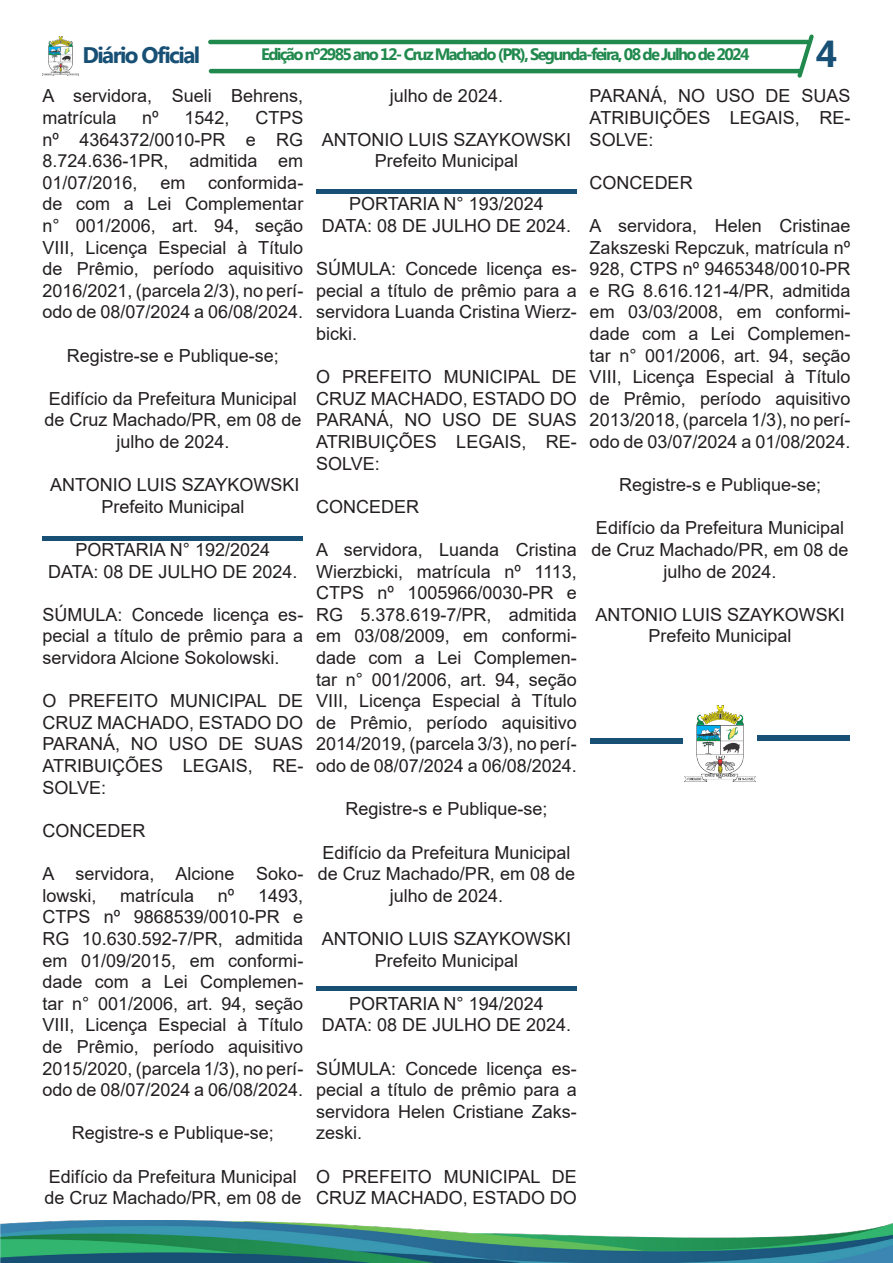
<style>
.page{position:relative;width:893px;height:1263px;background:#fff}
.page>*{position:absolute;margin:0;border:0;box-sizing:border-box;transform-origin:0 0}
.t1{font:700 37.5px "Myanmar Text";color:#175074}
.t2{font:700 22.5px "Myanmar Text";letter-spacing:-.07em;color:#175074}
.t3{font:18px/21.6px "Arial";color:#231f20;text-align:justify}
.t4{font:700 16.5px "Myanmar Text";letter-spacing:-.1em;color:#20894d}
</style>
<div class="page">
<hr style="left:208px;top:40px;width:602px;height:4px;background:#20894d;border-radius:2px">
<hr style="left:209px;top:69px;width:593px;height:4px;background:#20894d;border-radius:2px">
<img style="left:43px;top:37px;width:36px;height:38px">
<svg style="left:797px;top:34px;width:17px;height:44px"></svg>
<img style="left:0;top:1220px;width:893px;height:43px">
<svg style="left:43px;top:536px;width:260px;height:4px"></svg>
<svg style="left:590px;top:738px;width:93px;height:6px"></svg>
<img style="left:685px;top:706px;width:70px;height:75px">
<svg style="left:757px;top:735px;width:93px;height:6px"></svg>
<svg style="left:316px;top:986px;width:261px;height:5px"></svg>
<svg style="left:316px;top:189px;width:261px;height:5px"></svg>
<p class="t2" style="left:82px;top:42px;width:119px">Diário Oficial</p>
<p class="t4" style="left:261px;top:45px;width:490px">Edição nº2985 ano 12- Cruz Machado (PR), Segunda-feira, 08 de Julho de 2024</p>
<p class="t1" style="left:816px;top:32px;width:23px">4</p>
<p class="t3" style="left:43px;top:85px;width:262px">A servidora, Sueli Behrens, matrícula</p>
<p class="t3" style="left:590px;top:85px;width:262px">PARANÁ, NO USO DE SUAS ATRIBUIÇÕES LEGAIS, RE-SOLVE:</p>
<p class="t3" style="left:590px;top:172px;width:104px">CONCEDER</p>
<p class="t3" style="left:590px;top:215px;width:262px">A servidora, Helen Cristinae Zakszeski Repczuk, matrícula nº 928, CTPS nº 9465348/0010-PR e RG 8.616.121-4/PR, admitida em 03/03/2008, em conformi&shy;dade com a Lei Complemen&shy;tar n° 001/2006, art. 94, seção VIII, Licença Especial à Título de Prêmio, período aquisitivo 2013/2018, (parcela 1/3), no perí&shy;odo de 03/07/2024 a 01/08/2024.</p>
<p class="t3" style="left:619px;top:474px;width:204px">Registre-s e Publique-se;</p>
<p class="t3" style="left:591px;top:517px;width:259px;text-align:center">Edifício da Prefeitura Municipal de Cruz Machado/PR, em 08 de julho de 2024.</p>
<p class="t3" style="left:595px;top:604px;width:251px">ANTONIO LUIS SZAYKOWSKI</p>
<p class="t3" style="left:648px;top:625px;width:145px">Prefeito Municipal</p>
<p class="t3" style="left:390px;top:85px;width:115px">julho de 2024.</p>
<p class="t3" style="left:322px;top:128px;width:251px">ANTONIO LUIS SZAYKOWSKI</p>
<p class="t3" style="left:375px;top:150px;width:145px">Prefeito Municipal</p>
<p class="t3" style="left:349px;top:193px;width:196px">PORTARIA N° 193/2024</p>
<p class="t3" style="left:322px;top:215px;width:251px">DATA: 08 DE JULHO DE 2024.</p>
<p class="t3" style="left:316px;top:258px;width:262px">SÚMULA: Concede licença es&shy;pecial a título de prêmio para a servidora Luanda Cristina Wierz&shy;bicki.</p>
<p class="t3" style="left:316px;top:366px;width:262px">O PREFEITO MUNICIPAL DE CRUZ MACHADO, ESTADO DO PARANÁ, NO USO DE SUAS ATRIBUIÇÕES LEGAIS, RE-SOLVE:</p>
<p class="t3" style="left:316px;top:496px;width:104px">CONCEDER</p>
<p class="t3" style="left:316px;top:539px;width:262px">A servidora, Luanda Cristina Wierzbicki, matrícula nº 1113, CTPS nº 1005966/0030-PR e RG 5.378.619-7/PR, admitida em 03/08/2009, em conformi&shy;dade com a Lei Complemen&shy;tar n° 001/2006, art. 94, seção VIII, Licença Especial à Título de Prêmio, período aquisitivo 2014/2019, (parcela 3/3), no perí&shy;odo de 08/07/2024 a 06/08/2024.</p>
<p class="t3" style="left:345px;top:798px;width:204px">Registre-s e Publique-se;</p>
<p class="t3" style="left:318px;top:841px;width:259px;text-align:center">Edifício da Prefeitura Municipal de Cruz Machado/PR, em 08 de julho de 2024.</p>
<p class="t3" style="left:322px;top:928px;width:251px">ANTONIO LUIS SZAYKOWSKI</p>
<p class="t3" style="left:375px;top:949px;width:145px">Prefeito Municipal</p>
<p class="t3" style="left:349px;top:992px;width:196px">PORTARIA N° 194/2024</p>
<p class="t3" style="left:322px;top:1014px;width:251px">DATA: 08 DE JULHO DE 2024.</p>
<p class="t3" style="left:316px;top:1057px;width:262px">SÚMULA: Concede licença es&shy;pecial a título de prêmio para a servidora Helen Cristiane Zaks&shy;zeski.</p>
<p class="t3" style="left:316px;top:1165px;width:262px">O PREFEITO MUNICIPAL DE<br>CRUZ MACHADO, ESTADO DO</p>
<p class="t3" style="left:43px;top:107px;width:262px;text-indent:213px">CTPS nº 4364372/0010-PR e RG 8.724.636-1PR, admitida em 01/07/2016,</p>
<p class="t3" style="left:142px;top:107px;width:18px">nº</p>
<p class="t3" style="left:185px;top:107px;width:47px">1542,</p>
<p class="t3" style="left:43px;top:172px;width:262px;text-indent:166px">conformida&shy;de com a Lei Complementar n° 001/2006, art. 94, seção VIII, Licença Especial à Título de Prêmio, período aquisitivo 2016/2021, (parcela 2/3), no perí&shy;odo de 08/07/2024 a 06/08/2024.</p>
<p class="t3" style="left:67px;top:344px;width:214px">Registre-se e Publique-se;</p>
<p class="t3" style="left:44px;top:388px;width:259px;text-align:center">Edifício da Prefeitura Municipal de Cruz Machado/PR, em 08 de julho de 2024.</p>
<p class="t3" style="left:50px;top:474px;width:251px">ANTONIO LUIS SZAYKOWSKI</p>
<p class="t3" style="left:101px;top:496px;width:145px">Prefeito Municipal</p>
<p class="t3" style="left:76px;top:539px;width:196px">PORTARIA N° 192/2024</p>
<p class="t3" style="left:48px;top:560px;width:251px">DATA: 08 DE JULHO DE 2024.</p>
<p class="t3" style="left:43px;top:604px;width:262px">SÚMULA: Concede licença es&shy;pecial a título de prêmio para a servidora Alcione Sokolowski.</p>
<p class="t3" style="left:43px;top:690px;width:262px">O PREFEITO MUNICIPAL DE CRUZ MACHADO, ESTADO DO PARANÁ, NO USO DE SUAS ATRIBUIÇÕES LEGAIS, RE-SOLVE:</p>
<p class="t3" style="left:43px;top:820px;width:104px">CONCEDER</p>
<p class="t3" style="left:43px;top:863px;width:262px">A servidora, Alcione Soko&shy;lowski,</p>
<p class="t3" style="left:160px;top:172px;width:27px">em</p>
<p class="t3" style="left:120px;top:884px;width:76px">matrícula</p>
<p class="t3" style="left:218px;top:884px;width:18px">nº</p>
<p class="t3" style="left:43px;top:884px;width:262px;text-indent:216px">1493, CTPS nº 9868539/0010-PR e RG 10.630.592-7/PR, admitida em 01/09/2015, em conformi&shy;dade com a Lei Complemen&shy;tar n° 001/2006, art. 94, seção VIII, Licença Especial à Título de Prêmio, período aquisitivo 2015/2020, (parcela 1/3), no perí&shy;odo de 08/07/2024 a 06/08/2024.</p>
<p class="t3" style="left:72px;top:1122px;width:204px">Registre-s e Publique-se;</p>
<p class="t3" style="left:44px;top:1165px;width:259px">Edifício da Prefeitura Municipal de Cruz Machado/PR, em 08 de</p>
</div>
